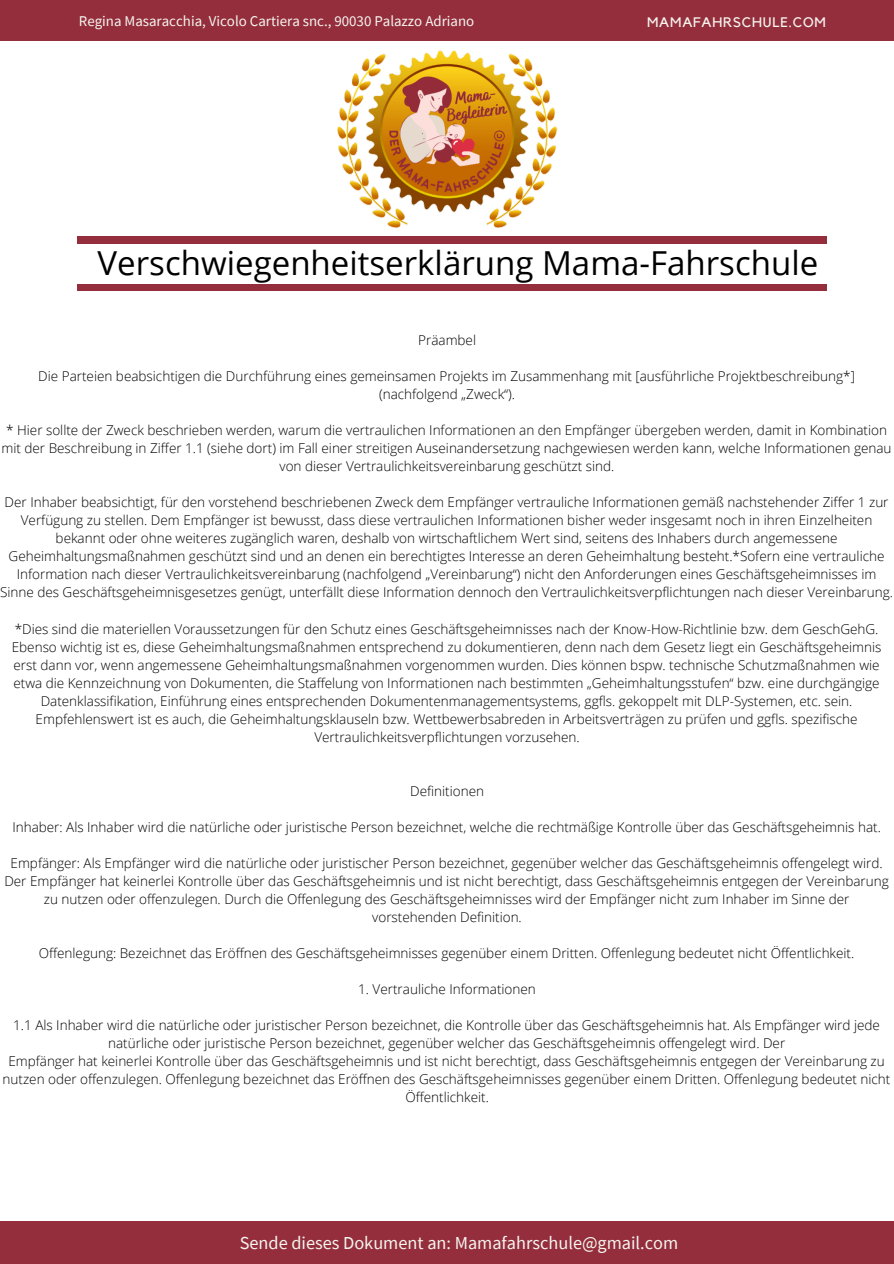
<style>
.page{position:relative;width:894px;height:1264px;background:#fff}
.page>*{position:absolute;margin:0;border:0;box-sizing:border-box;transform-origin:0 0}
.t1{font:33px "Open Sans";color:#000}
.t2{font:18.3px "Source Sans Pro";color:#f4f5ef}
.t3{font:14.85px "Source Sans Pro";color:#f4f5ef}
.t4{font:13.8px "Kollektif";letter-spacing:.06em;color:#f4f5ef}
.t5{font:300 13.5px/18px "Open Sans";color:#000;text-align:center}
</style>
<div class="page">
<div style="left:0;top:0;width:893px;height:40px;background:#952e3c"></div>
<div style="left:77px;top:237px;width:749px;height:6px;background:#952e3c"></div>
<div style="left:77px;top:284px;width:749px;height:7px;background:#952e3c"></div>
<div style="left:0;top:1221px;width:893px;height:42px;background:#952e3c"></div>
<img style="left:318px;top:40px;width:257px;height:204px">
<p class="t3" style="left:79px;top:12px;width:397px">Regina Masaracchia, Vicolo Cartiera snc., 90030 Palazzo Adriano</p>
<p class="t4" style="left:647px;top:16px;width:180px">MAMAFAHRSCHULE.COM</p>
<p class="t1" style="left:98px;top:240px;width:722px">Verschwiegenheitserklärung Mama-Fahrschule</p>
<p class="t5" style="left:418px;top:331px;width:59px">Präambel</p>
<p class="t5" style="left:38px;top:367px;width:818px">Die Parteien beabsichtigen die Durchführung eines gemeinsamen Projekts im Zusammenhang mit [ausführliche Projektbeschreibung*] (nachfolgend „Zweck“).</p>
<p class="t5" style="left:2px;top:421px;width:891px">* Hier sollte der Zweck beschrieben werden, warum die vertraulichen Informationen an den Empfänger übergeben werden, damit in Kombination mit der Beschreibung in Ziffer 1.1 (siehe dort) im Fall einer streitigen Auseinandersetzung nachgewiesen werden kann, welche Informationen genau von dieser Vertraulichkeitsvereinbarung geschützt sind.</p>
<p class="t5" style="left:0;top:493px;width:894px">Der Inhaber beabsichtigt, für den vorstehend beschriebenen Zweck dem Empfänger vertrauliche Informationen gemäß nachstehender Ziffer 1 zur Verfügung zu stellen. Dem Empfänger ist bewusst, dass diese vertraulichen Informationen bisher weder insgesamt noch in ihren Einzelheiten bekannt oder ohne weiteres zugänglich waren, deshalb von wirtschaftlichem Wert sind, seitens des Inhabers durch angemessene Geheimhaltungsmaßnahmen geschützt sind und an denen ein berechtigtes Interesse an deren Geheimhaltung besteht.*Sofern eine vertrauliche Information nach dieser Vertraulichkeitsvereinbarung (nachfolgend „Vereinbarung“) nicht den Anforderungen eines Geschäftsgeheimnisses im Sinne des Geschäftsgeheimnisgesetzes genügt, unterfällt diese Information dennoch den Vertraulichkeitsverpflichtungen nach dieser Vereinbarung.</p>
<p class="t5" style="left:12px;top:619px;width:870px">*Dies sind die materiellen Voraussetzungen für den Schutz eines Geschäftsgeheimnisses nach der Know-How-Richtlinie bzw. dem GeschGehG.<br>Ebenso wichtig ist es, diese Geheimhaltungsmaßnahmen entsprechend zu dokumentieren, denn nach dem Gesetz liegt ein Geschäftsgeheimnis erst dann vor, wenn angemessene Geheimhaltungsmaßnahmen vorgenommen wurden. Dies können bspw. technische Schutzmaßnahmen wie etwa die Kennzeichnung von Dokumenten, die Staffelung von Informationen nach bestimmten „Geheimhaltungsstufen“ bzw. eine durchgängige Datenklassifikation, Einführung eines entsprechenden Dokumentenmanagementsystems, ggfls. gekoppelt mit DLP-Systemen, etc. sein.<br>Empfehlenswert ist es auch, die Geheimhaltungsklauseln bzw. Wettbewerbsabreden in Arbeitsverträgen zu prüfen und ggfls. spezifische Vertraulichkeitsverpflichtungen vorzusehen.</p>
<p class="t5" style="left:410px;top:781px;width:75px">Definitionen</p>
<p class="t5" style="left:12px;top:817px;width:869px">Inhaber: Als Inhaber wird die natürliche oder juristische Person bezeichnet, welche die rechtmäßige Kontrolle über das Geschäftsgeheimnis hat.</p>
<p class="t5" style="left:4px;top:853px;width:885px">Empfänger: Als Empfänger wird die natürliche oder juristischer Person bezeichnet, gegenüber welcher das Geschäftsgeheimnis offengelegt wird.<br>Der Empfänger hat keinerlei Kontrolle über das Geschäftsgeheimnis und ist nicht berechtigt, dass Geschäftsgeheimnis entgegen der Vereinbarung zu nutzen oder offenzulegen. Durch die Offenlegung des Geschäftsgeheimnisses wird der Empfänger nicht zum Inhaber im Sinne der vorstehenden Definition.</p>
<p class="t5" style="left:39px;top:943px;width:816px">Offenlegung: Bezeichnet das Eröffnen des Geschäftsgeheimnisses gegenüber einem Dritten. Offenlegung bedeutet nicht Öffentlichkeit.</p>
<p class="t5" style="left:358px;top:979px;width:179px">1. Vertrauliche Informationen</p>
<p class="t5" style="left:13px;top:1015px;width:868px">1.1 Als Inhaber wird die natürliche oder juristischer Person bezeichnet, die Kontrolle über das Geschäftsgeheimnis hat. Als Empfänger wird jede natürliche oder juristische Person bezeichnet, gegenüber welcher das Geschäftsgeheimnis offengelegt wird. Der</p>
<p class="t5" style="left:3px;top:1051px;width:889px">Empfänger hat keinerlei Kontrolle über das Geschäftsgeheimnis und ist nicht berechtigt, dass Geschäftsgeheimnis entgegen der Vereinbarung zu nutzen oder offenzulegen. Offenlegung bezeichnet das Eröffnen des Geschäftsgeheimnisses gegenüber einem Dritten. Offenlegung bedeutet nicht<br>Öffentlichkeit.</p>
<p class="t2" style="left:240px;top:1230px;width:440px">Sende dieses Dokument an: Mamafahrschule@gmail.com</p>
</div>
